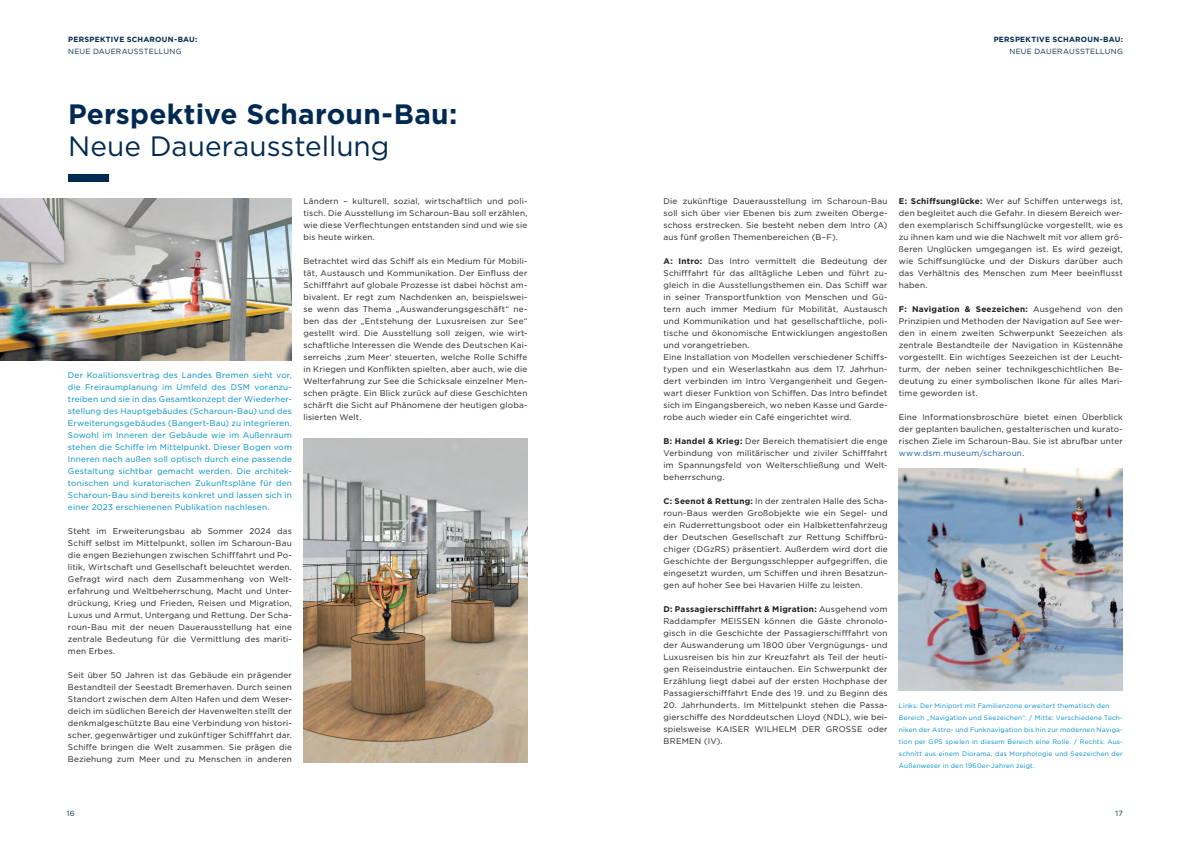
<style>
.page{position:relative;width:1191px;height:842px;background:#fff}
.page>*{position:absolute;margin:0;border:0;box-sizing:border-box;transform-origin:0 0}
.Header_Gotham_Bold_28pt{font:700 28px "Gotham";letter-spacing:.005em;color:#002a51}
.Header_Gotham_Bold_28pt-2{font:28px "Gotham";color:#002a51}
.Fließtext__Gotham_Book_8_25_pt{font:8.2px/12px "Gotham";letter-spacing:.025em;color:#231f20;text-align:justify}
.Fließtext__Gotham_Book_8_25_pt-2{font:8.2px/12px "Gotham";letter-spacing:.025em;color:#008fc5;text-align:justify}
.Kapitel_links{font:7.5px "Gotham";letter-spacing:.03em;color:#002a51}
.Kaiptel_rechts{font:700 7.5px "Gotham";letter-spacing:.03em;color:#002a51}
.Kapitel_links-2{font:700 7.5px "Gotham";letter-spacing:.03em;color:#002a51}
.Kaiptel_rechts-2{font:7.5px "Gotham";letter-spacing:.03em;color:#002a51}
.Fließtext__Gotham_Book_8_25_pt-3{font:6.5px/12px "Gotham";letter-spacing:.03em;color:#008fc5;text-align:justify}
.s1{font-weight:700}
.s2{color:#175d9e}
</style>
<div class="page">
<img style="left:0;top:198px;width:292px;height:162px">
<img style="left:303px;top:438px;width:224px;height:324px">
<div style="left:68px;top:174px;width:41px;height:7px;background:#002a51"></div>
<img style="left:899px;top:468px;width:224px;height:222px">
<p class="Kapitel_links-2" style="left:68px;top:35px;width:131px">PERSPEKTIVE SCHAROUN-BAU:</p>
<p class="Kapitel_links" style="left:68px;top:47px;width:115px">NEUE DAUERAUSSTELLUNG</p>
<p class="Header_Gotham_Bold_28pt" style="left:68px;top:96px;width:391px">Perspektive Scharoun-Bau:</p>
<p class="Header_Gotham_Bold_28pt-2" style="left:68px;top:129px;width:323px">Neue Dauerausstellung</p>
<p class="Fließtext__Gotham_Book_8_25_pt" style="left:303px;top:195px;width:225px">Ländern – kulturell, sozial, wirtschaftlich und poli&shy;tisch. Die Ausstellung im Scharoun-Bau soll erzählen, wie diese Verflechtungen entstanden sind und wie sie bis heute wirken.</p>
<p class="Fließtext__Gotham_Book_8_25_pt" style="left:303px;top:255px;width:225px">Betrachtet wird das Schiff als ein Medium für Mobili&shy;tät, Austausch und Kommunikation. Der Einfluss der Schifffahrt auf globale Prozesse ist dabei höchst am&shy;bivalent. Er regt zum Nachdenken an, beispielswei&shy;se wenn das Thema „Auswanderungsgeschäft“ ne&shy;ben das der „Entstehung der Luxusreisen zur See“ gestellt wird. Die Ausstellung soll zeigen, wie wirt&shy;schaftliche Interessen die Wende des Deutschen Kai&shy;serreichs ‚zum Meer‘ steuerten, welche Rolle Schiffe in Kriegen und Konflikten spielten, aber auch, wie die Welterfahrung zur See die Schicksale einzelner Men&shy;schen prägte. Ein Blick zurück auf diese Geschichten schärft die Sicht auf Phänomene der heutigen globa&shy;lisierten Welt.</p>
<p class="Fließtext__Gotham_Book_8_25_pt-2" style="left:68px;top:369px;width:225px">Der Koalitionsvertrag des Landes Bremen sieht vor, die Freiraumplanung im Umfeld des DSM voranzu&shy;treiben und sie in das Gesamtkonzept der Wiederher&shy;stellung des Hauptgebäudes (Scharoun-Bau) und des Erweiterungsgebäudes (Bangert-Bau) zu integrieren.<br>Sowohl im Inneren der Gebäude wie im Außenraum stehen die Schiffe im Mittelpunkt. Dieser Bogen vom Inneren nach außen soll optisch durch eine passende Gestaltung sichtbar gemacht werden. Die architek&shy;tonischen und kuratorischen Zukunftspläne für den Scharoun-Bau sind bereits konkret und lassen sich in einer 2023 erschienenen Publikation nachlesen.</p>
<p class="Fließtext__Gotham_Book_8_25_pt" style="left:68px;top:525px;width:225px">Steht im Erweiterungsbau ab Sommer 2024 das Schiff selbst im Mittelpunkt, sollen im Scharoun-Bau die engen Beziehungen zwischen Schifffahrt und Po&shy;litik, Wirtschaft und Gesellschaft beleuchtet werden.<br>Gefragt wird nach dem Zusammenhang von Welt&shy;erfahrung und Weltbeherrschung, Macht und Unter&shy;drückung, Krieg und Frieden, Reisen und Migration, Luxus und Armut, Untergang und Rettung. Der Scha&shy;roun-Bau mit der neuen Dauerausstellung hat eine zentrale Bedeutung für die Vermittlung des mariti&shy;men Erbes.</p>
<p class="Fließtext__Gotham_Book_8_25_pt" style="left:68px;top:669px;width:225px">Seit über 50 Jahren ist das Gebäude ein prägender Bestandteil der Seestadt Bremerhaven. Durch seinen Standort zwischen dem Alten Hafen und dem Weser&shy;deich im südlichen Bereich der Havenwelten stellt der denkmalgeschützte Bau eine Verbindung von histori&shy;scher, gegenwärtiger und zukünftiger Schifffahrt dar.</p>
<p class="Fließtext__Gotham_Book_8_25_pt" style="left:68px;top:741px;width:225px">Schiffe bringen die Welt zusammen. Sie prägen die<br>Beziehung zum Meer und zu Menschen in anderen</p>
<p class="Kaiptel_rechts" style="left:993px;top:35px;width:131px">PERSPEKTIVE SCHAROUN-BAU:</p>
<p class="Kaiptel_rechts-2" style="left:1009px;top:47px;width:115px">NEUE DAUERAUSSTELLUNG</p>
<p class="Fließtext__Gotham_Book_8_25_pt" style="left:663px;top:195px;width:225px">Die zukünftige Dauerausstellung im Scharoun-Bau soll sich über vier Ebenen bis zum zweiten Oberge&shy;schoss erstrecken. Sie besteht neben dem Intro (A) aus fünf großen Themenbereichen (B–F).</p>
<p class="Fließtext__Gotham_Book_8_25_pt" style="left:663px;top:255px;width:225px"><span class="s1">A: Intro:</span> Das Intro vermittelt die Bedeutung der Schifffahrt für das alltägliche Leben und führt zu&shy;gleich in die Ausstellungsthemen ein. Das Schiff war in seiner Transportfunktion von Menschen und Gü&shy;tern auch immer Medium für Mobilität, Austausch und Kommunikation und hat gesellschaftliche, poli&shy;tische und ökonomische Entwicklungen angestoßen und vorangetrieben.</p>
<p class="Fließtext__Gotham_Book_8_25_pt" style="left:663px;top:351px;width:225px">Eine Installation von Modellen verschiedener Schiffs&shy;typen und ein Weserlastkahn aus dem 17. Jahrhun&shy;dert verbinden im Intro Vergangenheit und Gegen&shy;wart dieser Funktion von Schiffen. Das Intro befindet sich im Eingangsbereich, wo neben Kasse und Garde&shy;robe auch wieder ein Café eingerichtet wird.</p>
<p class="Fließtext__Gotham_Book_8_25_pt" style="left:663px;top:435px;width:225px"><span class="s1">B: Handel &amp; Krieg:</span> Der Bereich thematisiert die enge Verbindung von militärischer und ziviler Schifffahrt im Spannungsfeld von Welterschließung und Welt&shy;beherrschung.</p>
<p class="Fließtext__Gotham_Book_8_25_pt" style="left:663px;top:495px;width:225px"><span class="s1">C: Seenot &amp; Rettung:</span> In der zentralen Halle des Scha&shy;roun-Baus werden Großobjekte wie ein Segel- und ein Ruderrettungsboot oder ein Halbkettenfahrzeug der Deutschen Gesellschaft zur Rettung Schiffbrü&shy;chiger (DGzRS) präsentiert. Außerdem wird dort die Geschichte der Bergungsschlepper aufgegriffen, die eingesetzt wurden, um Schiffen und ihren Besatzun&shy;gen auf hoher See bei Havarien Hilfe zu leisten.</p>
<p class="Fließtext__Gotham_Book_8_25_pt" style="left:663px;top:603px;width:225px"><span class="s1">D: Passagierschifffahrt &amp; Migration:</span> Ausgehend vom Raddampfer MEISSEN können die Gäste chronolo&shy;gisch in die Geschichte der Passagierschifffahrt von der Auswanderung um 1800 über Vergnügungs- und Luxusreisen bis hin zur Kreuzfahrt als Teil der heuti&shy;gen Reiseindustrie eintauchen. Ein Schwerpunkt der Erzählung liegt dabei auf der ersten Hochphase der Passagierschifffahrt Ende des 19. und zu Beginn des</p>
<p class="Fließtext__Gotham_Book_8_25_pt" style="left:663px;top:699px;width:225px">20. Jahrhunderts. Im Mittelpunkt stehen die Passa&shy;gierschiffe des Norddeutschen Lloyd (NDL), wie bei&shy;spielsweise KAISER WILHELM DER GROSSE oder BREMEN (IV).</p>
<p class="Fließtext__Gotham_Book_8_25_pt" style="left:899px;top:195px;width:225px"><span class="s1">E: Schiffsunglücke:</span> Wer auf Schiffen unterwegs ist, den begleitet auch die Gefahr. In diesem Bereich wer&shy;den exemplarisch Schiffsunglücke vorgestellt, wie es zu ihnen kam und wie die Nachwelt mit vor allem grö&shy;ßeren Unglücken umgegangen ist. Es wird gezeigt, wie Schiffsunglücke und der Diskurs darüber auch das Verhältnis des Menschen zum Meer beeinflusst haben.</p>
<p class="Fließtext__Gotham_Book_8_25_pt" style="left:899px;top:303px;width:225px"><span class="s1">F: Navigation &amp; Seezeichen:</span> Ausgehend von den Prinzipien und Methoden der Navigation auf See wer&shy;den in einem zweiten Schwerpunkt Seezeichen als zentrale Bestandteile der Navigation in Küstennähe vorgestellt. Ein wichtiges Seezeichen ist der Leucht&shy;turm, der neben seiner technikgeschichtlichen Be&shy;deutung zu einer symbolischen Ikone für alles Mari&shy;time geworden ist.</p>
<p class="Fließtext__Gotham_Book_8_25_pt" style="left:899px;top:411px;width:225px">Eine Informationsbroschüre bietet einen Überblick der geplanten baulichen, gestalterischen und kurato&shy;rischen Ziele im Scharoun-Bau. Sie ist abrufbar unter <span class="s2">www.dsm.museum/scharoun</span>.</p>
<p class="Fließtext__Gotham_Book_8_25_pt-3" style="left:899px;top:700px;width:212px">Links: Der Miniport mit Familienzone erweitert thematisch den</p>
<p class="Fließtext__Gotham_Book_8_25_pt-3" style="left:899px;top:712px;width:225px">Bereich „Navigation und Seezeichen“. / Mitte: Verschiedene Tech&shy;niken der Astro- und Funknavigation bis hin zur modernen Naviga&shy;tion per GPS spielen in diesem Bereich eine Rolle. / Rechts: Aus&shy;schnitt aus einem Diorama, das Morphologie und Seezeichen der Außenweser in den 1960er-Jahren zeigt.</p>
<p class="Kapitel_links" style="left:67px;top:809px;width:9px">16</p>
<p class="Kapitel_links" style="left:1115px;top:809px;width:9px">17</p>
</div>
